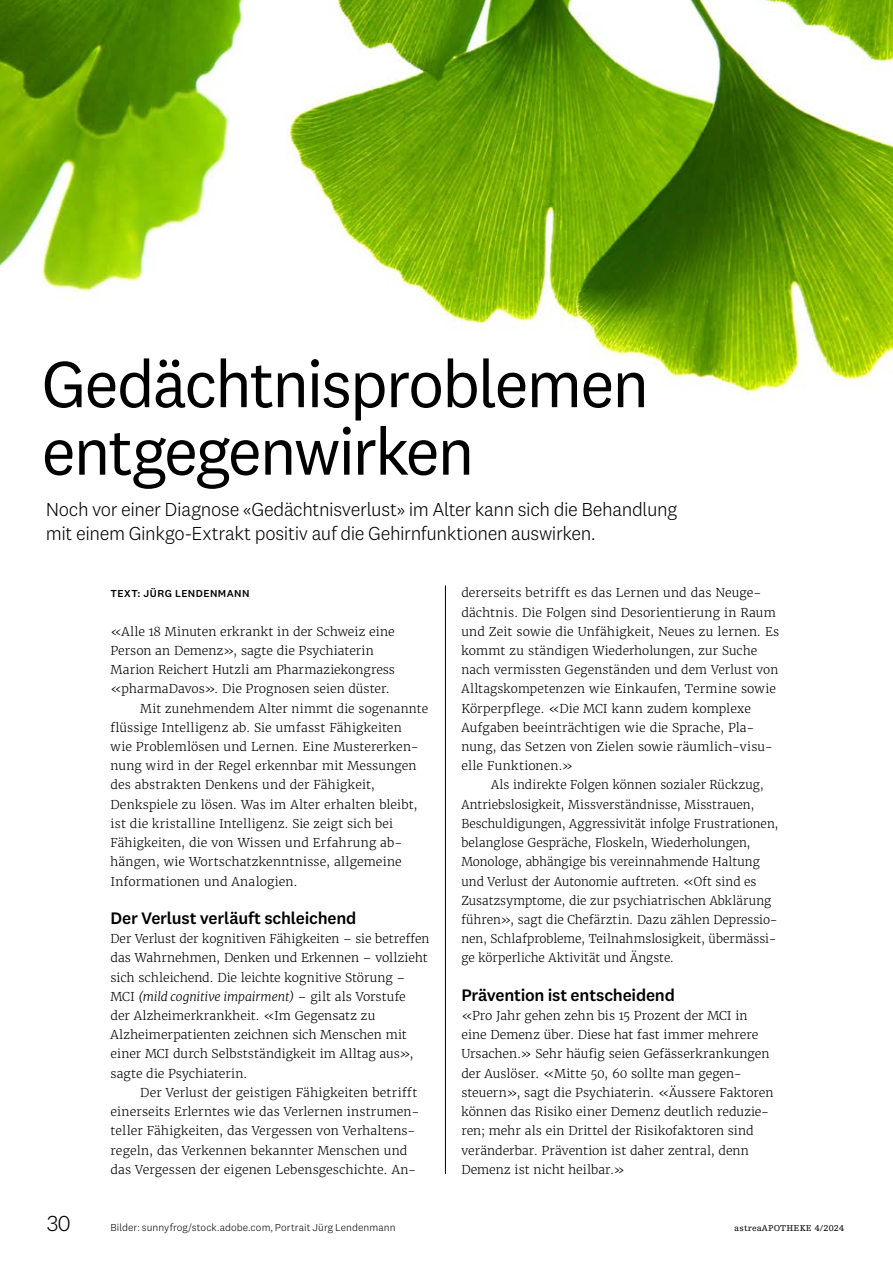
<style>
.page{position:relative;width:893px;height:1263px;background:#fff}
.page>*{position:absolute;margin:0;border:0;box-sizing:border-box;transform-origin:0 0}
.t1{font:67.5px/67.5px "National 2";letter-spacing:-.035em;color:#000}
.t2{font:300 22.5px "National 2";color:#000}
.t3{font:300 19.5px/24px "National 2";letter-spacing:-.015em;color:#000}
.t4{font:500 17.25px "National 2";letter-spacing:-.01em;color:#000}
.t5{font:300 12.15px/19.2px "Merriweather";letter-spacing:.005em;color:#000}
.t6{font:300 10.5px "National 2";letter-spacing:.005em;color:#000}
.t7{font:500 10.5px "National 2";letter-spacing:.045em;color:#000}
.t8{font:9px "Egyptienne FLT Std";letter-spacing:.02em;color:#000}
.s1{font-style:italic}
</style>
<div class="page">
<img style="left:0;top:0;width:893px;height:399px">
<hr style="left:445px;top:585px;width:1px;height:589px;background:#000">
<h1 class="t1" style="left:41px;top:350px;width:609px">Gedächtnisproblemen entgegenwirken</h1>
<h3 class="t3" style="left:46px;top:497px;width:633px">Noch vor einer Diagnose «Gedächtnisverlust» im Alter kann sich die Behandlung mit einem Ginkgo-Extrakt positiv auf die Gehirnfunktionen auswirken.</h3>
<p class="t7" style="left:111px;top:587px;width:141px">TEXT: JÜRG LENDENMANN</p>
<p class="t5" style="left:111px;top:622px;width:286px">«Alle 18 Minuten erkrankt in der Schweiz eine</p>
<p class="t5" style="left:111px;top:641px;width:265px">Person an Demenz», sagte die Psychiaterin</p>
<p class="t5" style="left:111px;top:660px;width:286px">Marion Reichert Hutzli am Pharmaziekongress</p>
<p class="t5" style="left:111px;top:679px;width:281px">«pharmaDavos». Die Prognosen seien düster.</p>
<p class="t5" style="left:140px;top:699px;width:289px">Mit zunehmendem Alter nimmt die sogenannte</p>
<p class="t5" style="left:111px;top:718px;width:293px">flüssige Intelligenz ab. Sie umfasst Fähigkeiten</p>
<p class="t5" style="left:111px;top:737px;width:310px">wie Problemlösen und Lernen. Eine Mustererken-</p>
<p class="t5" style="left:111px;top:756px;width:308px">nung wird in der Regel erkennbar mit Messungen</p>
<p class="t5" style="left:111px;top:775px;width:266px">des abstrakten Denkens und der Fähigkeit,</p>
<p class="t5" style="left:111px;top:795px;width:309px">Denkspiele zu lösen. Was im Alter erhalten bleibt,</p>
<p class="t5" style="left:111px;top:814px;width:284px">ist die kristalline Intelligenz. Sie zeigt sich bei</p>
<p class="t5" style="left:111px;top:833px;width:293px">Fähigkeiten, die von Wissen und Erfahrung ab-</p>
<p class="t5" style="left:111px;top:852px;width:293px">hängen, wie Wortschatzkenntnisse, allgemeine</p>
<p class="t5" style="left:111px;top:872px;width:189px">Informationen und Analogien.</p>
<h3 class="t4" style="left:111px;top:907px;width:247px">Der Verlust verläuft schleichend</h3>
<p class="t5" style="left:111px;top:929px;width:320px">Der Verlust der kognitiven Fähigkeiten – sie betreffen das Wahrnehmen, Denken und Erkennen – vollzieht sich schleichend. Die leichte kognitive Störung – MCI <span class="s1">(mild cognitive impairment)</span> – gilt als Vorstufe<br>der Alzheimerkrankheit. «Im Gegensatz zu Alzheimerpatienten zeichnen sich Menschen mit einer MCI durch Selbstständigkeit im Alltag aus», sagte die Psychiaterin.</p>
<p class="t5" style="left:111px;top:1083px;width:310px;text-indent:30px">Der Verlust der geistigen Fähigkeiten betrifft einerseits Erlerntes wie das Verlernen instrumen&shy;teller Fähigkeiten, das Vergessen von Verhaltens&shy;regeln, das Verkennen bekannter Menschen und das Vergessen der eigenen Lebensgeschichte. An-</p>
<p class="t5" style="left:461px;top:583px;width:319px">dererseits betrifft es das Lernen und das Neuge&shy;dächtnis. Die Folgen sind Desorientierung in Raum und Zeit sowie die Unfähigkeit, Neues zu lernen. Es kommt zu ständigen Wiederholungen, zur Suche nach vermissten Gegenständen und dem Verlust von Alltagskompetenzen wie Einkaufen, Termine sowie Körperpflege. «Die MCI kann zudem komplexe Aufgaben beeinträchtigen wie die Sprache, Pla&shy;nung, das Setzen von Zielen sowie räumlich-visu&shy;elle Funktionen.»</p>
<p class="t5" style="left:461px;top:775px;width:319px;text-indent:30px">Als indirekte Folgen können sozialer Rückzug, Antriebslosigkeit, Missverständnisse, Misstrauen, Beschuldigungen, Aggressivität infolge Frustrationen, belanglose Gespräche, Floskeln, Wiederholungen, Monologe, abhängige bis vereinnahmende Haltung und Verlust der Autonomie auftreten. «Oft sind es Zusatzsymptome, die zur psychiatrischen Abklärung führen», sagt die Chefärztin. Dazu zählen Depressio&shy;nen, Schlafprobleme, Teilnahmslosigkeit, übermässi&shy;ge körperliche Aktivität und Ängste.</p>
<h3 class="t4" style="left:461px;top:984px;width:215px">Prävention ist entscheidend</h3>
<p class="t5" style="left:461px;top:1006px;width:314px">«Pro Jahr gehen zehn bis 15 Prozent der MCI in eine Demenz über. Diese hat fast immer mehrere Ursachen.» Sehr häufig seien Gefässerkrankungen der Auslöser. «Mitte 50, 60 sollte man gegen&shy;steuern», sagt die Psychiaterin. «Äussere Faktoren können das Risiko einer Demenz deutlich reduzie&shy;ren; mehr als ein Drittel der Risikofaktoren sind veränderbar. Prävention ist daher zentral, denn Demenz ist nicht heilbar.»</p>
<h2 class="t2" style="left:47px;top:1211px;width:26px">30</h2>
<p class="t6" style="left:111px;top:1222px;width:286px">Bilder: sunnyfrog/stock.adobe.com, Portrait Jürg Lendenmann</p>
<p class="t8" style="left:734px;top:1223px;width:111px">astreaAPOTHEKE 4/2024</p>
</div>
